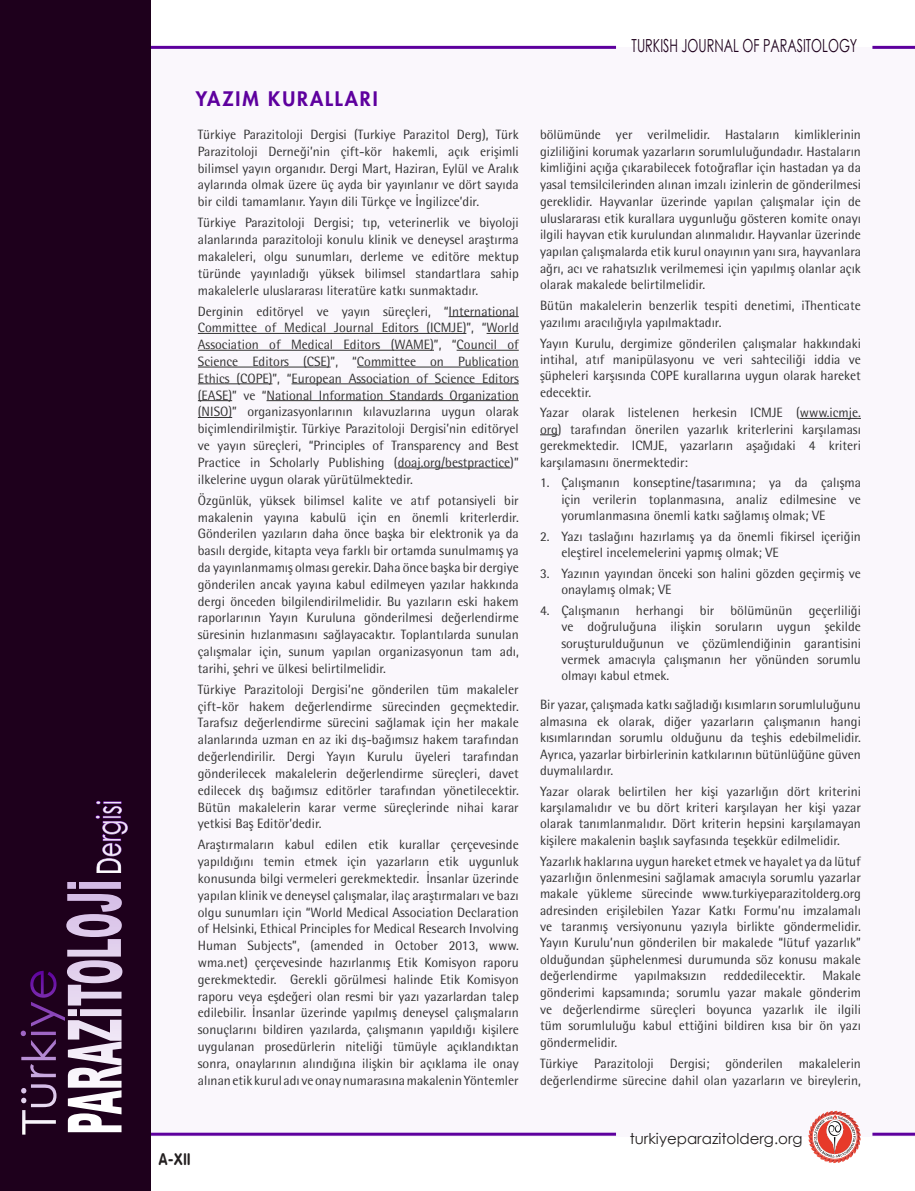
<style>
.page{position:relative;width:915px;height:1191px;background:#fff}
.page>*{position:absolute;margin:0;border:0;box-sizing:border-box;transform-origin:0 0}
.t1{font:900 74.85px "Arial";letter-spacing:.01em;color:#fff;scale:.41 1}
.t2{font:32.85px "Century Gothic";letter-spacing:.02em;color:#fff;scale:.69 1}
.t3{font:800 19.5px "Futura Std";letter-spacing:.1em;color:#5e009e}
.t4{font:18px "Century Gothic";color:#1e001c;scale:.7 1}
.t5{font:16.5px "VAG Rounded Bold Tr";color:#231f20;scale:.83 1}
.ABSTRACT{font:15px "Century Gothic";color:#231f20}
.t6{font:13.5px/16.8px "Rotis Semi Sans Std";color:#323232;text-align:justify}
</style>
<div class="page">
<hr style="left:872px;top:46px;width:42px;height:3px;background:#5e009e">
<hr style="left:134px;top:46px;width:481px;height:3px;background:#5e009e">
<div style="left:151px;top:48px;width:763px;height:1089px;background:#faf7fc"></div>
<hr style="left:872px;top:1132px;width:42px;height:3px;background:#5e009e">
<hr style="left:134px;top:1132px;width:481px;height:3px;background:#5e009e">
<div style="left:0;top:0;width:150px;height:1191px;background:#1e001c"></div>
<svg style="left:21px;top:970px;width:44px;height:164px"></svg>
<svg style="left:95px;top:800px;width:33px;height:73px"></svg>
<svg style="left:808px;top:1110px;width:52px;height:53px"></svg>
<hr style="left:448px;top:316px;width:70px;height:1px;background:#323232">
<hr style="left:198px;top:333px;width:268px;height:1px;background:#323232">
<hr style="left:486px;top:333px;width:32px;height:1px;background:#323232">
<hr style="left:198px;top:350px;width:236px;height:1px;background:#323232">
<hr style="left:456px;top:350px;width:62px;height:1px;background:#323232">
<hr style="left:198px;top:367px;width:132px;height:1px;background:#323232">
<hr style="left:357px;top:367px;width:161px;height:1px;background:#323232">
<hr style="left:198px;top:383px;width:74px;height:1px;background:#323232">
<hr style="left:291px;top:383px;width:227px;height:1px;background:#323232">
<hr style="left:198px;top:400px;width:34px;height:1px;background:#323232">
<hr style="left:266px;top:400px;width:252px;height:1px;background:#323232">
<hr style="left:198px;top:417px;width:34px;height:1px;background:#323232">
<hr style="left:397px;top:467px;width:113px;height:1px;background:#323232">
<hr style="left:799px;top:418px;width:61px;height:1px;background:#323232">
<svg style="left:540px;top:434px;width:17px;height:1px"></svg>
<p class="t2" style="left:86px;top:874px;width:109px;rotate:-90deg">Dergisi</p>
<p class="t1" style="left:40px;top:1134px;width:624px;rotate:-90deg">PARAZITOLOJI</p>
<p class="t3" style="left:196px;top:87px;width:183px">YAZIM KURALLARI</p>
<p class="t6" style="left:198px;top:126px;width:322px">Türkiye Parazitoloji Dergisi (Turkiye Parazitol Derg), Türk Parazitoloji Derneği’nin çift-kör hakemli, açık erişimli bilimsel yayın organıdır. Dergi Mart, Haziran, Eylül ve Aralık aylarında olmak üzere üç ayda bir yayınlanır ve dört sayıda bir cildi tamamlanır. Yayın dili Türkçe ve İngilizce’dir.</p>
<p class="t6" style="left:198px;top:214px;width:322px">Türkiye Parazitoloji Dergisi; tıp, veterinerlik ve biyoloji alanlarında parazitoloji konulu klinik ve deneysel araştırma makaleleri, olgu sunumları, derleme ve editöre mektup türünde yayınladığı yüksek bilimsel standartlara sahip makalelerle uluslararası literatüre katkı sunmaktadır.</p>
<p class="t6" style="left:198px;top:302px;width:322px">Derginin editöryel ve yayın süreçleri, “International Committee of Medical Journal Editors (ICMJE)”, “World Association of Medical Editors (WAME)”, “Council of Science Editors (CSE)”, “Committee on Publication Ethics (COPE)”, “European Association of Science Editors (EASE)” ve “National Information Standards Organization (NISO)” organizasyonlarının kılavuzlarına uygun olarak biçimlendirilmiştir. Türkiye Parazitoloji Dergisi’nin editöryel ve yayın süreçleri, “Principles of Transparency and Best Practice in Scholarly Publishing (doaj.org/bestpractice)” ilkelerine uygun olarak yürütülmektedir.</p>
<p class="t6" style="left:198px;top:491px;width:322px">Özgünlük, yüksek bilimsel kalite ve atıf potansiyeli bir makalenin yayına kabulü için en önemli kriterlerdir.<br>Gönderilen yazıların daha önce başka bir elektronik ya da basılı dergide, kitapta veya farklı bir ortamda sunulmamış ya da yayınlanmamış olması gerekir. Daha önce başka bir dergiye gönderilen ancak yayına kabul edilmeyen yazılar hakkında dergi önceden bilgilendirilmelidir. Bu yazıların eski hakem raporlarının Yayın Kuruluna gönderilmesi değerlendirme süresinin hızlanmasını sağlayacaktır. Toplantılarda sunulan çalışmalar için, sunum yapılan organizasyonun tam adı, tarihi, şehri ve ülkesi belirtilmelidir.</p>
<p class="t6" style="left:198px;top:681px;width:322px">Türkiye Parazitoloji Dergisi’ne gönderilen tüm makaleler çift-kör hakem değerlendirme sürecinden geçmektedir.<br>Tarafsız değerlendirme sürecini sağlamak için her makale alanlarında uzman en az iki dış-bağımsız hakem tarafından değerlendirilir. Dergi Yayın Kurulu üyeleri tarafından gönderilecek makalelerin değerlendirme süreçleri, davet edilecek dış bağımsız editörler tarafından yönetilecektir.<br>Bütün makalelerin karar verme süreçlerinde nihai karar yetkisi Baş Editör’dedir.</p>
<p class="t6" style="left:198px;top:836px;width:322px">Araştırmaların kabul edilen etik kurallar çerçevesinde yapıldığını temin etmek için yazarların etik uygunluk konusunda bilgi vermeleri gerekmektedir. İnsanlar üzerinde yapılan klinik ve deneysel çalışmalar, ilaç araştırmaları ve bazı olgu sunumları için “World Medical Association Declaration of Helsinki, Ethical Principles for Medical Research Involving Human Subjects”, (amended in October 2013, www. wma.net) çerçevesinde hazırlanmış Etik Komisyon raporu gerekmektedir. Gerekli görülmesi halinde Etik Komisyon raporu veya eşdeğeri olan resmi bir yazı yazarlardan talep edilebilir. İnsanlar üzerinde yapılmış deneysel çalışmaların sonuçlarını bildiren yazılarda, çalışmanın yapıldığı kişilere uygulanan prosedürlerin niteliği tümüyle açıklandıktan sonra, onaylarının alındığına ilişkin bir açıklama ile onay alınan etik kurul adı ve onay numarasına makalenin Yöntemler</p>
<p class="t5" style="left:159px;top:1149px;width:40px">A-XII</p>
<p class="t4" style="left:631px;top:33px;width:324px">TURKISH JOURNAL OF PARASITOLOGY</p>
<p class="t6" style="left:540px;top:126px;width:322px">bölümünde yer verilmelidir. Hastaların kimliklerinin gizliliğini korumak yazarların sorumluluğundadır. Hastaların kimliğini açığa çıkarabilecek fotoğraflar için hastadan ya da yasal temsilcilerinden alınan imzalı izinlerin de gönderilmesi gereklidir. Hayvanlar üzerinde yapılan çalışmalar için de uluslararası etik kurallara uygunluğu gösteren komite onayı ilgili hayvan etik kurulundan alınmalıdır. Hayvanlar üzerinde yapılan çalışmalarda etik kurul onayının yanı sıra, hayvanlara ağrı, acı ve rahatsızlık verilmemesi için yapılmış olanlar açık olarak makalede belirtilmelidir.</p>
<p class="t6" style="left:540px;top:297px;width:322px">Bütün makalelerin benzerlik tespiti denetimi, iThenticate yazılımı aracılığıyla yapılmaktadır.</p>
<p class="t6" style="left:540px;top:335px;width:322px;line-height:16.4px">Yayın Kurulu, dergimize gönderilen çalışmalar hakkındaki intihal, atıf manipülasyonu ve veri sahteciliği iddia ve şüpheleri karşısında COPE kurallarına uygun olarak hareket edecektir.</p>
<p class="t6" style="left:540px;top:404px;width:322px;line-height:16.4px">Yazar olarak listelenen herkesin ICMJE (www.icmje. org) tarafından önerilen yazarlık kriterlerini karşılaması gerekmektedir. ICMJE, yazarların aşağıdaki 4 kriteri karşılamasını önermektedir:</p>
<p class="t6" style="left:561px;top:474px;width:301px;line-height:16.4px;text-indent:-21px">1. Çalışmanın konseptine/tasarımına; ya da çalışma için verilerin toplanmasına, analiz edilmesine ve yorumlanmasına önemli katkı sağlamış olmak; VE</p>
<p class="t6" style="left:561px;top:528px;width:301px;line-height:16.4px;text-indent:-21px">2. Yazı taslağını hazırlamış ya da önemli fikirsel içeriğin eleştirel incelemelerini yapmış olmak; VE</p>
<p class="t6" style="left:561px;top:565px;width:301px;line-height:16.4px;text-indent:-21px">3. Yazının yayından önceki son halini gözden geçirmiş ve onaylamış olmak; VE</p>
<p class="t6" style="left:561px;top:602px;width:301px;line-height:16.4px;text-indent:-21px">4. Çalışmanın herhangi bir bölümünün geçerliliği ve doğruluğuna ilişkin soruların uygun şekilde soruşturulduğunun ve çözümlendiğinin garantisini vermek amacıyla çalışmanın her yönünden sorumlu olmayı kabul etmek.</p>
<p class="t6" style="left:540px;top:696px;width:322px;line-height:16.4px">Bir yazar, çalışmada katkı sağladığı kısımların sorumluluğunu almasına ek olarak, diğer yazarların çalışmanın hangi kısımlarından sorumlu olduğunu da teşhis edebilmelidir.<br>Ayrıca, yazarlar birbirlerinin katkılarının bütünlüğüne güven duymalılardır.</p>
<p class="t6" style="left:540px;top:783px;width:322px;line-height:16.4px">Yazar olarak belirtilen her kişi yazarlığın dört kriterini karşılamalıdır ve bu dört kriteri karşılayan her kişi yazar olarak tanımlanmalıdır. Dört kriterin hepsini karşılamayan kişilere makalenin başlık sayfasında teşekkür edilmelidir.</p>
<p class="t6" style="left:540px;top:852px;width:322px;line-height:16.4px">Yazarlık haklarına uygun hareket etmek ve hayalet ya da lütuf yazarlığın önlenmesini sağlamak amacıyla sorumlu yazarlar makale yükleme sürecinde www.turkiyeparazitolderg.org adresinden erişilebilen Yazar Katkı Formu’nu imzalamalı ve taranmış versiyonunu yazıyla birlikte göndermelidir.<br>Yayın Kurulu’nun gönderilen bir makalede “lütuf yazarlık” olduğundan şüphelenmesi durumunda söz konusu makale değerlendirme</p>
<p class="t6" style="left:540px;top:967px;width:322px;text-indent:282px">Makale gönderimi kapsamında; sorumlu yazar makale gönderim ve değerlendirme süreçleri boyunca yazarlık ile ilgili tüm sorumluluğu kabul ettiğini bildiren kısa bir ön yazı göndermelidir.</p>
<p class="t6" style="left:540px;top:1055px;width:322px">Türkiye Parazitoloji Dergisi; gönderilen makalelerin değerlendirme sürecine dahil olan yazarların ve bireylerin,</p>
<p class="t6" style="left:634px;top:967px;width:73px">yapılmaksızın</p>
<p class="t6" style="left:723px;top:967px;width:83px">reddedilecektir.</p>
<p class="ABSTRACT" style="left:629px;top:1127px;width:174px">turkiyeparazitolderg.org</p>
</div>
